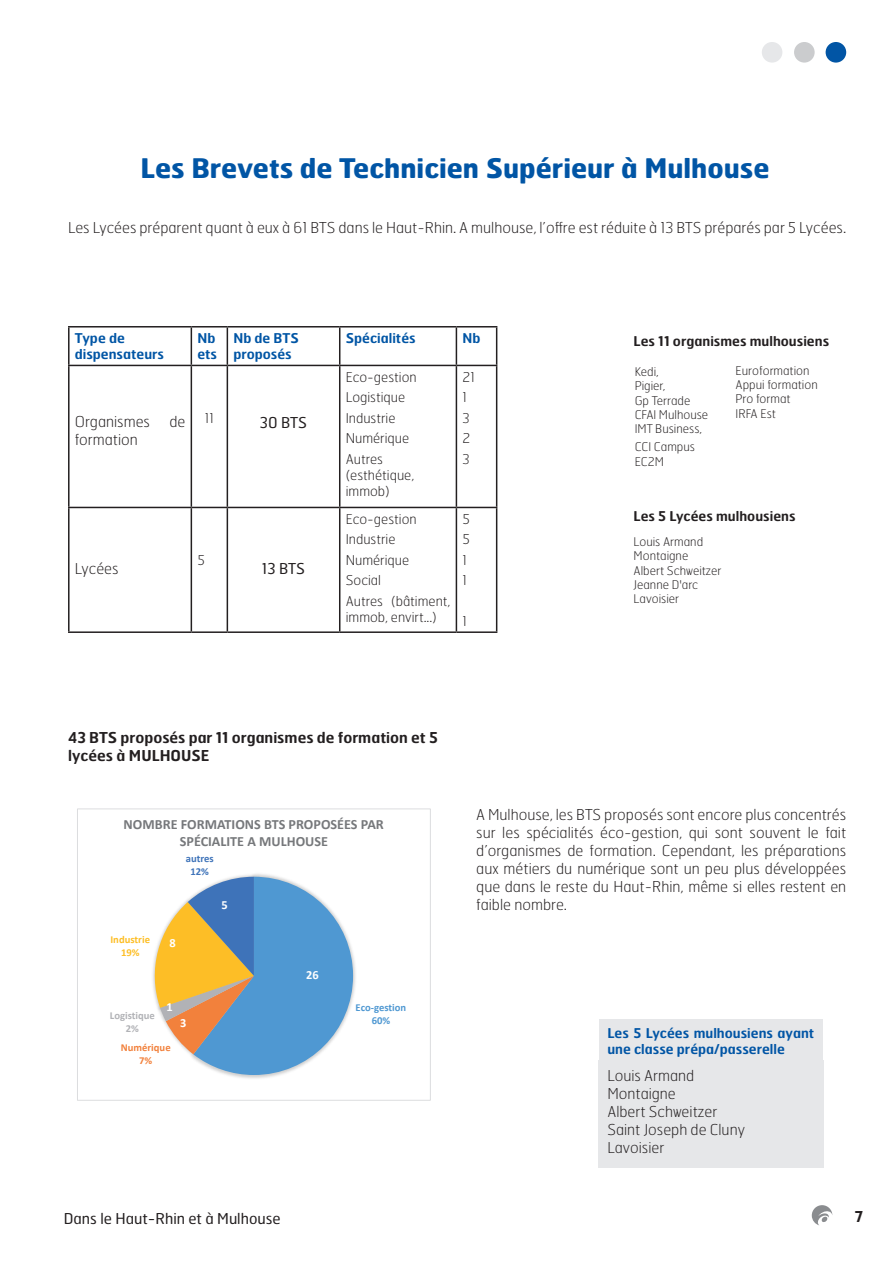
<style>
.page{position:relative;width:893px;height:1263px;background:#fff}
.page>*{position:absolute;margin:0;border:0;box-sizing:border-box;transform-origin:0 0}
.t1{font:700 27px "Hermes FB";color:#0155a5}
.t2{font:100 15px/18px "Hermes FB";color:#231f20}
.t3{font:600 15px/18px "Hermes FB";color:#231f20}
.t4{font:15px "Hermes FB";color:#231f20}
.t5{font:700 14.1px/17.2px "Calibri";color:#76787b;text-align:center}
.t6{font:100 13.5px/20.4px "Hermes FB";color:#231f20}
.t7{font:600 13.5px/16.2px "Hermes FB";color:#0155a5}
.t8{font:600 13.5px "Hermes FB";color:#231f20}
.t9{font:700 12.45px "Calibri";color:#fff}
.t10{font:100 12px/14.4px "Hermes FB";color:#231f20}
.t11{font:700 10.65px/12.9px "Calibri";color:#4f98d2;text-align:center}
.t12{font:700 10.65px/12.9px "Calibri";color:#b1b2b6;text-align:center}
.t13{font:700 10.65px/12.9px "Calibri";color:#fdbe26;text-align:center}
.t14{font:700 10.65px/12.9px "Calibri";color:#f2813c;text-align:center}
.t15{font:700 10.65px/12.9px "Calibri";color:#3e73b9;text-align:center}
</style>
<div class="page">
<div style="left:826px;top:42px;width:20px;height:21px;background:#0155a5;border-radius:50%"></div>
<div style="left:794px;top:42px;width:21px;height:21px;background:#cbccce;border-radius:50%"></div>
<div style="left:762px;top:42px;width:20px;height:21px;background:#e6e7e9;border-radius:50%"></div>
<svg style="left:812px;top:1205px;width:20px;height:20px"></svg>
<hr style="left:68px;top:326px;width:123px;height:1px;background:#231f20">
<hr style="left:68px;top:327px;width:2px;height:38px;background:#231f20">
<hr style="left:191px;top:326px;width:36px;height:1px;background:#231f20">
<hr style="left:191px;top:327px;width:1px;height:38px;background:#231f20">
<hr style="left:227px;top:326px;width:113px;height:1px;background:#231f20">
<hr style="left:227px;top:327px;width:1px;height:38px;background:#231f20">
<hr style="left:340px;top:326px;width:116px;height:1px;background:#231f20">
<hr style="left:339px;top:327px;width:1px;height:38px;background:#231f20">
<hr style="left:456px;top:326px;width:41px;height:1px;background:#231f20">
<hr style="left:456px;top:327px;width:1px;height:38px;background:#231f20">
<hr style="left:496px;top:327px;width:1px;height:38px;background:#231f20">
<hr style="left:68px;top:365px;width:123px;height:1px;background:#231f20">
<hr style="left:68px;top:366px;width:2px;height:141px;background:#231f20">
<hr style="left:191px;top:365px;width:36px;height:1px;background:#231f20">
<hr style="left:191px;top:366px;width:1px;height:141px;background:#231f20">
<hr style="left:227px;top:365px;width:113px;height:1px;background:#231f20">
<hr style="left:227px;top:366px;width:1px;height:141px;background:#231f20">
<hr style="left:340px;top:365px;width:116px;height:1px;background:#231f20">
<hr style="left:339px;top:366px;width:1px;height:141px;background:#231f20">
<hr style="left:456px;top:365px;width:41px;height:1px;background:#231f20">
<hr style="left:456px;top:366px;width:1px;height:141px;background:#231f20">
<hr style="left:496px;top:366px;width:1px;height:141px;background:#231f20">
<hr style="left:68px;top:507px;width:123px;height:1px;background:#231f20">
<hr style="left:68px;top:508px;width:2px;height:123px;background:#231f20">
<hr style="left:191px;top:507px;width:36px;height:1px;background:#231f20">
<hr style="left:191px;top:508px;width:1px;height:123px;background:#231f20">
<hr style="left:227px;top:507px;width:113px;height:1px;background:#231f20">
<hr style="left:227px;top:508px;width:1px;height:123px;background:#231f20">
<hr style="left:340px;top:507px;width:116px;height:1px;background:#231f20">
<hr style="left:339px;top:508px;width:1px;height:123px;background:#231f20">
<hr style="left:456px;top:507px;width:41px;height:1px;background:#231f20">
<hr style="left:456px;top:508px;width:1px;height:123px;background:#231f20">
<hr style="left:496px;top:508px;width:1px;height:123px;background:#231f20">
<hr style="left:68px;top:631px;width:123px;height:2px;background:#231f20">
<hr style="left:191px;top:631px;width:36px;height:2px;background:#231f20">
<hr style="left:227px;top:631px;width:113px;height:2px;background:#231f20">
<hr style="left:340px;top:631px;width:116px;height:2px;background:#231f20">
<hr style="left:456px;top:631px;width:41px;height:2px;background:#231f20">
<div style="left:599px;top:1061px;width:225px;height:107px;background:#e6e7e9"></div>
<div style="left:599px;top:1019px;width:224px;height:45px;background:#e6e7e9"></div>
<img style="left:228px;top:874px;width:128px;height:205px">
<img style="left:228px;top:874px;width:31px;height:3px">
<svg style="left:153px;top:877px;width:200px;height:198px"></svg>
<div style="left:77px;top:808px;width:354px;height:292px;border:1px solid #dcdddf"></div>
<h1 class="t1" style="left:140px;top:151px;width:631px">Les Brevets de Technicien Supérieur à Mulhouse</h1>
<p class="t2" style="left:68px;top:218px;width:780px">Les Lycées préparent quant à eux à 61 BTS dans le Haut-Rhin. A mulhouse, l’offre est réduite à 13 BTS préparés par 5 Lycées.</p>
<p class="t7" style="left:75px;top:330px;width:91px">Type de dispensateurs</p>
<p class="t7" style="left:197px;top:330px;width:21px">Nb ets</p>
<p class="t7" style="left:233px;top:330px;width:67px">Nb de BTS proposés</p>
<p class="t7" style="left:346px;top:330px;width:71px">Spécialités</p>
<p class="t7" style="left:462px;top:330px;width:20px">Nb</p>
<p class="t2" style="left:75px;top:412px;width:77px">Organismes</p>
<p class="t2" style="left:169px;top:412px;width:17px">de</p>
<p class="t2" style="left:75px;top:430px;width:65px">formation</p>
<p class="t6" style="left:205px;top:407px;width:11px">11</p>
<p class="t4" style="left:260px;top:413px;width:49px">30 BTS</p>
<p class="t2" style="left:75px;top:559px;width:45px">Lycées</p>
<p class="t6" style="left:197px;top:549px;width:9px">5</p>
<p class="t4" style="left:262px;top:559px;width:45px">13 BTS</p>
<p class="t6" style="left:346px;top:366px;width:72px">Eco-gestion<br>Logistique<br>Industrie<br>Numérique<br>Autres</p>
<p class="t6" style="left:346px;top:467px;width:70px;line-height:16.2px">(esthétique, immob)</p>
<p class="t6" style="left:346px;top:508px;width:106px">Eco-gestion<br>Industrie<br>Numérique<br>Social<br>Autres (bâtiment,</p>
<p class="t6" style="left:346px;top:606px;width:92px">immob, envirt...)</p>
<p class="t6" style="left:462px;top:366px;width:14px">21<br>1<br>3<br>2<br>3</p>
<p class="t6" style="left:462px;top:508px;width:9px">5<br>5<br>1<br>1</p>
<p class="t6" style="left:462px;top:611px;width:6px">1</p>
<p class="t3" style="left:68px;top:728px;width:371px">43 BTS proposés par 11 organismes de formation et 5 lycées à MULHOUSE</p>
<p class="t8" style="left:634px;top:332px;width:197px">Les 11 organismes mulhousiens</p>
<p class="t10" style="left:635px;top:364px;width:75px">Kedi,<br>Pigier,<br>Gp Terrade<br>CFAI Mulhouse<br>IMT Business,</p>
<p class="t10" style="left:635px;top:439px;width:62px">CCI Campus<br>EC2M</p>
<p class="t10" style="left:736px;top:363px;width:84px">Euroformation<br>Appui formation<br>Pro format<br>IRFA Est</p>
<p class="t8" style="left:634px;top:508px;width:163px">Les 5 Lycées mulhousiens</p>
<p class="t10" style="left:634px;top:534px;width:89px">Louis Armand<br>Montaigne<br>Albert Schweitzer<br>Jeanne D'arc<br>Lavoisier</p>
<p class="t5" style="left:124px;top:815px;width:262px">NOMBRE FORMATIONS BTS PROPOSÉES PAR<br>SPÉCIALITE A MULHOUSE</p>
<p class="t13" style="left:110px;top:933px;width:41px">Industrie<br>19%</p>
<p class="t15" style="left:186px;top:852px;width:29px">autres<br>12%</p>
<p class="t9" style="left:221px;top:896px;width:8px">5</p>
<p class="t9" style="left:169px;top:934px;width:8px">8</p>
<p class="t12" style="left:110px;top:1009px;width:47px">Logistique<br>2%</p>
<p class="t9" style="left:167px;top:998px;width:8px">1</p>
<p class="t14" style="left:121px;top:1041px;width:51px">Numérique<br>7%</p>
<p class="t9" style="left:180px;top:1014px;width:8px">3</p>
<p class="t9" style="left:306px;top:966px;width:14px">26</p>
<p class="t11" style="left:356px;top:1001px;width:52px">Eco-gestion<br>60%</p>
<p class="t2" style="left:476px;top:805px;width:371px;text-align:justify">A Mulhouse, les BTS proposés sont encore plus concentrés sur les spécialités éco-gestion, qui sont souvent le fait d’organismes de formation. Cependant, les préparations aux métiers du numérique sont un peu plus développées que dans le reste du Haut-Rhin, même si elles restent en faible nombre.</p>
<p class="t7" style="left:607px;top:1025px;width:208px">Les 5 Lycées mulhousiens ayant une classe prépa/passerelle</p>
<p class="t2" style="left:607px;top:1066px;width:139px">Louis Armand<br>Montaigne<br>Albert Schweitzer<br>Saint Joseph de Cluny<br>Lavoisier</p>
<p class="t4" style="left:64px;top:1209px;width:218px">Dans le Haut-Rhin et à Mulhouse</p>
<p class="t3" style="left:855px;top:1207px;width:10px">7</p>
</div>
